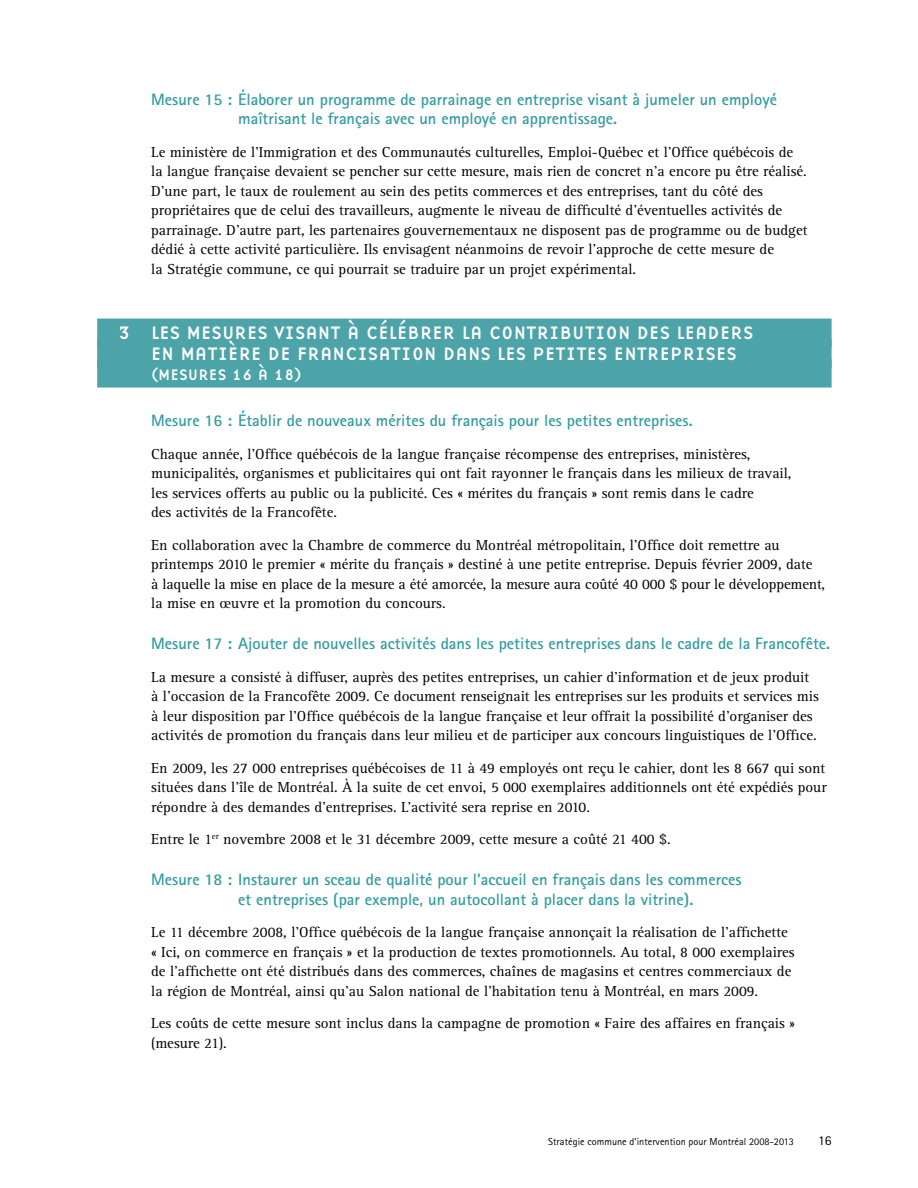
<style>
.page{position:relative;width:918px;height:1188px;background:#fff}
.page>*{position:absolute;margin:0;border:0;box-sizing:border-box;transform-origin:0 0}
.t1{font:18.75px "Base Nine";color:#fff}
.t2{font:700 16.5px/19.5px "Rotis Sans Serif";color:#339ca1}
.t3{font:15.75px "Base Nine";color:#fff}
.t4{font:15px/19.5px "Rotis Serif";color:#000}
.t5{font:13.5px "Rotis Sans Serif";color:#000}
.t6{font:10.2px "Rotis Sans Serif";letter-spacing:.005em;color:#000}
</style>
<div class="page">
<div style="left:97px;top:319px;width:735px;height:28px;background:#4ca3a8"></div>
<div style="left:97px;top:339px;width:735px;height:28px;background:#4ca3a8"></div>
<div style="left:97px;top:359px;width:735px;height:29px;background:#4ca3a8"></div>
<p class="t2" style="left:238px;top:89px;width:540px;text-indent:-87px">Mesure 15 : Élaborer un programme de parrainage en entreprise visant à jumeler un employé maîtrisant le français avec un employé en apprentissage.</p>
<p class="t4" style="left:151px;top:143px;width:658px">Le ministère de l’Immigration et des Communautés culturelles, Emploi-Québec et l’Office québécois de la langue française devaient se pencher sur cette mesure, mais rien de concret n’a encore pu être réalisé.<br>D’une part, le taux de roulement au sein des petits commerces et des entreprises, tant du côté des propriétaires que de celui des travailleurs, augmente le niveau de difficulté d’éventuelles activités de parrainage. D’autre part, les partenaires gouvernementaux ne disposent pas de programme ou de budget dédié à cette activité particulière. Ils envisagent néanmoins de revoir l’approche de cette mesure de<br>la Stratégie commune, ce qui pourrait se traduire par un projet expérimental.</p>
<p class="t1" style="left:118px;top:320px;width:81px">3 LES MES</p>
<p class="t1" style="left:222px;top:320px;width:24px">URES</p>
<p class="t1" style="left:274px;top:320px;width:22px">VISA</p>
<p class="t1" style="left:318px;top:320px;width:72px">NT À CÉLÉBRER</p>
<p class="t1" style="left:462px;top:320px;width:77px">LA CONTRIB</p>
<p class="t1" style="left:572px;top:320px;width:76px">UTION DES</p>
<p class="t1" style="left:676px;top:320px;width:12px">LEADERS</p>
<p class="t1" style="left:97px;top:340px;width:22px">E</p>
<p class="t1" style="left:162px;top:340px;width:31px">N MATIÈRE</p>
<p class="t1" style="left:268px;top:340px;width:101px">DE FRANCISATI</p>
<p class="t1" style="left:412px;top:340px;width:96px">ON DANS LES</p>
<p class="t1" style="left:533px;top:340px;width:12px">PETITES</p>
<p class="t1" style="left:614px;top:340px;width:35px">ENTREPRISES</p>
<p class="t3" style="left:151px;top:363px;width:18px">(MES</p>
<p class="t3" style="left:188px;top:363px;width:20px">URES</p>
<p class="t3" style="left:232px;top:363px;width:72px">16 À 18)</p>
<p class="t2" style="left:151px;top:410px;width:543px">Mesure 16 : Établir de nouveaux mérites du français pour les petites entreprises.</p>
<p class="t4" style="left:151px;top:444px;width:642px">Chaque année, l’Office québécois de la langue française récompense des entreprises, ministères, municipalités, organismes et publicitaires qui ont fait rayonner le français dans les milieux de travail, les services offerts au public ou la publicité. Ces « mérites du français » sont remis dans le cadre<br>des activités de la Francofête.</p>
<p class="t4" style="left:151px;top:535px;width:676px">En collaboration avec la Chambre de commerce du Montréal métropolitain, l’Office doit remettre au printemps 2010 le premier « mérite du français » destiné à une petite entreprise. Depuis février 2009, date<br>à laquelle la mise en place de la mesure a été amorcée, la mesure aura coûté 40 000 $ pour le développement, la mise en œuvre et la promotion du concours.</p>
<p class="t2" style="left:151px;top:633px;width:680px">Mesure 17 : Ajouter de nouvelles activités dans les petites entreprises dans le cadre de la Francofête.</p>
<p class="t4" style="left:151px;top:667px;width:669px">La mesure a consisté à diffuser, auprès des petites entreprises, un cahier d’information et de jeux produit à l’occasion de la Francofête 2009. Ce document renseignait les entreprises sur les produits et services mis à leur disposition par l’Office québécois de la langue française et leur offrait la possibilité d’organiser des activités de promotion du français dans leur milieu et de participer aux concours linguistiques de l’Office.</p>
<p class="t4" style="left:151px;top:758px;width:677px;text-align:justify">En 2009, les 27 000 entreprises québécoises de 11 à 49 employés ont reçu le cahier, dont les 8 667 qui sont situées dans l’île de Montréal. À la suite de cet envoi, 5 000 exemplaires additionnels ont été expédiés pour répondre à des demandes d’entreprises. L’activité sera reprise en 2010.</p>
<p class="t4" style="left:151px;top:830px;width:521px">Entre le 1<sup>er</sup> novembre 2008 et le 31 décembre 2009, cette mesure a coûté 21 400 $.</p>
<p class="t2" style="left:238px;top:869px;width:505px;text-indent:-87px">Mesure 18 : Instaurer un sceau de qualité pour l’accueil en français dans les commerces et entreprises (par exemple, un autocollant à placer dans la vitrine).</p>
<p class="t4" style="left:151px;top:923px;width:645px">Le 11 décembre 2008, l’Office québécois de la langue française annonçait la réalisation de l’affichette « Ici, on commerce en français » et la production de textes promotionnels. Au total, 8 000 exemplaires de l’affichette ont été distribués dans des commerces, chaînes de magasins et centres commerciaux de la région de Montréal, ainsi qu’au Salon national de l’habitation tenu à Montréal, en mars 2009.</p>
<p class="t4" style="left:151px;top:1014px;width:645px">Les coûts de cette mesure sont inclus dans la campagne de promotion « Faire des affaires en français » (mesure 21).</p>
<p class="t6" style="left:548px;top:1135px;width:247px">Stratégie commune d’intervention pour Montréal 2008-2013</p>
<p class="t5" style="left:818px;top:1132px;width:14px">16</p>
</div>
